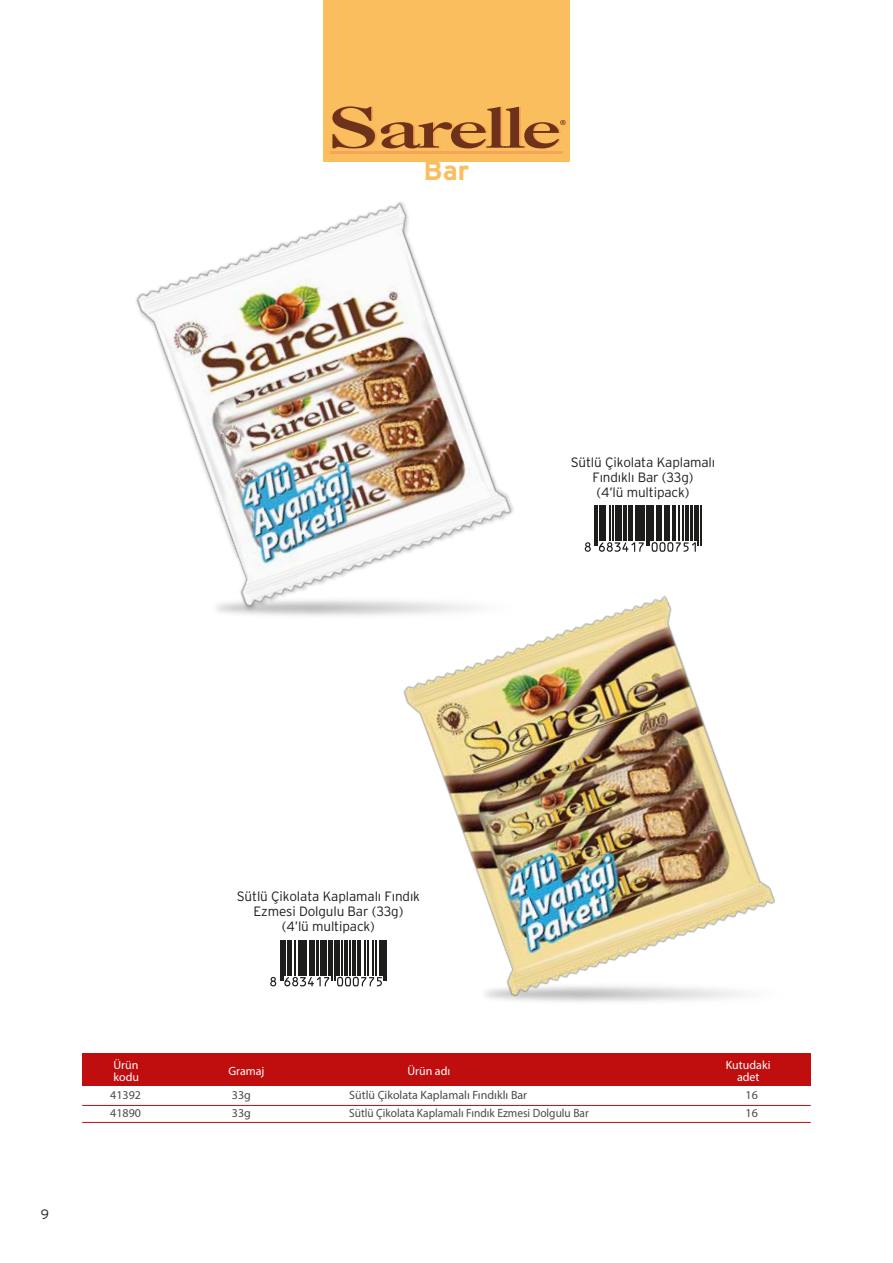
<style>
.page{position:relative;width:893px;height:1263px;background:#fff}
.page>*{position:absolute;margin:0;border:0;box-sizing:border-box;transform-origin:0 0}
.t1{font:27px "Interstate Bold TR";color:#fbbe5e}
.t2{font:13.5px/15px "Interstate Light TR";letter-spacing:-.01em;color:#1d1d1b;text-align:center}
.t3{font:12px "Myriad Pro";color:#4a4a49}
.t4{font:12px "Myriad Pro";color:#4a4a49;scale:.95 1}
.t5{font:12px/12px "Myriad Pro";color:#fff}
</style>
<div class="page">
<div style="left:82px;top:1053px;width:729px;height:33px;background:#c00d0e"></div>
<hr style="left:82px;top:1105px;width:729px;height:1px;background:#c00d0e">
<hr style="left:82px;top:1122px;width:729px;height:1px;background:#c00d0e">
<div style="left:323px;top:0;width:246px;height:161px;background:#fbbe5e"></div>
<hr style="left:330px;top:152px;width:233px;height:2px;background:#f6a458">
<svg style="left:332px;top:106px;width:234px;height:42px"></svg>
<svg style="left:270px;top:977px;width:6px;height:9px"></svg>
<hr style="left:280px;top:940px;width:1px;height:41px;background:#1d1d1b">
<hr style="left:282px;top:940px;width:1px;height:41px;background:#1d1d1b">
<hr style="left:285px;top:940px;width:1px;height:35px;background:#1d1d1b">
<hr style="left:287px;top:940px;width:4px;height:35px;background:#1d1d1b">
<hr style="left:295px;top:940px;width:1px;height:35px;background:#1d1d1b">
<hr style="left:298px;top:940px;width:1px;height:35px;background:#1d1d1b">
<div style="left:300px;top:940px;width:5px;height:35px;background:#1d1d1b"></div>
<hr style="left:306px;top:940px;width:1px;height:35px;background:#1d1d1b">
<hr style="left:309px;top:940px;width:4px;height:35px;background:#1d1d1b">
<hr style="left:314px;top:940px;width:1px;height:35px;background:#1d1d1b">
<hr style="left:316px;top:940px;width:2px;height:35px;background:#1d1d1b">
<hr style="left:320px;top:940px;width:3px;height:35px;background:#1d1d1b">
<svg style="left:284px;top:977px;width:45px;height:9px"></svg>
<hr style="left:324px;top:940px;width:3px;height:35px;background:#1d1d1b">
<hr style="left:328px;top:940px;width:3px;height:35px;background:#1d1d1b">
<hr style="left:332px;top:940px;width:1px;height:41px;background:#1d1d1b">
<hr style="left:334px;top:940px;width:1px;height:41px;background:#1d1d1b">
<hr style="left:336px;top:940px;width:4px;height:35px;background:#1d1d1b">
<hr style="left:342px;top:940px;width:1px;height:35px;background:#1d1d1b">
<hr style="left:344px;top:940px;width:3px;height:35px;background:#1d1d1b">
<hr style="left:350px;top:940px;width:1px;height:35px;background:#1d1d1b">
<hr style="left:352px;top:940px;width:3px;height:35px;background:#1d1d1b">
<hr style="left:357px;top:940px;width:2px;height:35px;background:#1d1d1b">
<hr style="left:360px;top:940px;width:1px;height:35px;background:#1d1d1b">
<hr style="left:364px;top:940px;width:1px;height:35px;background:#1d1d1b">
<hr style="left:368px;top:940px;width:1px;height:35px;background:#1d1d1b">
<hr style="left:372px;top:940px;width:1px;height:35px;background:#1d1d1b">
<svg style="left:337px;top:977px;width:42px;height:9px"></svg>
<hr style="left:375px;top:940px;width:2px;height:35px;background:#1d1d1b">
<svg style="left:585px;top:542px;width:6px;height:10px"></svg>
<hr style="left:595px;top:505px;width:1px;height:41px;background:#1d1d1b">
<hr style="left:597px;top:505px;width:1px;height:41px;background:#1d1d1b">
<hr style="left:599px;top:505px;width:1px;height:36px;background:#1d1d1b">
<div style="left:601px;top:505px;width:5px;height:36px;background:#1d1d1b"></div>
<hr style="left:609px;top:505px;width:1px;height:36px;background:#1d1d1b">
<hr style="left:613px;top:505px;width:1px;height:36px;background:#1d1d1b">
<hr style="left:615px;top:505px;width:4px;height:36px;background:#1d1d1b">
<hr style="left:620px;top:505px;width:1px;height:36px;background:#1d1d1b">
<hr style="left:624px;top:505px;width:3px;height:36px;background:#1d1d1b">
<hr style="left:628px;top:505px;width:1px;height:36px;background:#1d1d1b">
<hr style="left:630px;top:505px;width:3px;height:36px;background:#1d1d1b">
<hr style="left:635px;top:505px;width:2px;height:36px;background:#1d1d1b">
<svg style="left:599px;top:542px;width:45px;height:10px"></svg>
<hr style="left:638px;top:505px;width:4px;height:36px;background:#1d1d1b">
<hr style="left:643px;top:505px;width:2px;height:36px;background:#1d1d1b">
<hr style="left:646px;top:505px;width:1px;height:41px;background:#1d1d1b">
<hr style="left:648px;top:505px;width:2px;height:41px;background:#1d1d1b">
<hr style="left:651px;top:505px;width:3px;height:36px;background:#1d1d1b">
<hr style="left:656px;top:505px;width:1px;height:36px;background:#1d1d1b">
<hr style="left:659px;top:505px;width:3px;height:36px;background:#1d1d1b">
<hr style="left:664px;top:505px;width:1px;height:36px;background:#1d1d1b">
<hr style="left:666px;top:505px;width:4px;height:36px;background:#1d1d1b">
<hr style="left:672px;top:505px;width:1px;height:36px;background:#1d1d1b">
<hr style="left:674px;top:505px;width:1px;height:36px;background:#1d1d1b">
<hr style="left:679px;top:505px;width:1px;height:36px;background:#1d1d1b">
<hr style="left:682px;top:505px;width:1px;height:36px;background:#1d1d1b">
<hr style="left:685px;top:505px;width:4px;height:36px;background:#1d1d1b">
<svg style="left:652px;top:542px;width:44px;height:10px"></svg>
<hr style="left:690px;top:505px;width:2px;height:36px;background:#1d1d1b">
<hr style="left:694px;top:505px;width:3px;height:36px;background:#1d1d1b">
<hr style="left:698px;top:505px;width:1px;height:41px;background:#1d1d1b">
<hr style="left:700px;top:505px;width:1px;height:41px;background:#1d1d1b">
<img style="left:379px;top:595px;width:396px;height:407px">
<img style="left:136px;top:202px;width:397px;height:427px">
<h1 class="t1" style="left:424px;top:155px;width:47px">Bar</h1>
<p class="t2" style="left:571px;top:455px;width:146px">Sütlü Çikolata Kaplamalı<br>Fındıklı Bar (33g)<br>(4’lü multipack)</p>
<p class="t2" style="left:41px;top:1207px;width:10px">9</p>
<p class="t2" style="left:237px;top:889px;width:185px">Sütlü Çikolata Kaplamalı Fındık<br>Ezmesi Dolgulu Bar (33g)<br>(4’lü multipack)</p>
<p class="t5" style="left:113px;top:1058px;width:27px">Ürün kodu</p>
<p class="t5" style="left:228px;top:1064px;width:38px">Gramaj</p>
<p class="t5" style="left:407px;top:1064px;width:44px">Ürün adı</p>
<p class="t5" style="left:726px;top:1058px;width:46px;text-align:center">Kutudaki adet</p>
<p class="t3" style="left:110px;top:1087px;width:32px">41392</p>
<p class="t3" style="left:232px;top:1087px;width:21px">33g</p>
<p class="t3" style="left:349px;top:1087px;width:180px">Sütlü Çikolata Kaplamalı Fındıklı Bar</p>
<p class="t3" style="left:746px;top:1087px;width:14px">16</p>
<p class="t3" style="left:110px;top:1105px;width:32px">41890</p>
<p class="t3" style="left:232px;top:1105px;width:21px">33g</p>
<p class="t4" style="left:349px;top:1105px;width:254px">Sütlü Çikolata Kaplamalı Fındık Ezmesi Dolgulu Bar</p>
<p class="t3" style="left:746px;top:1105px;width:14px">16</p>
</div>
